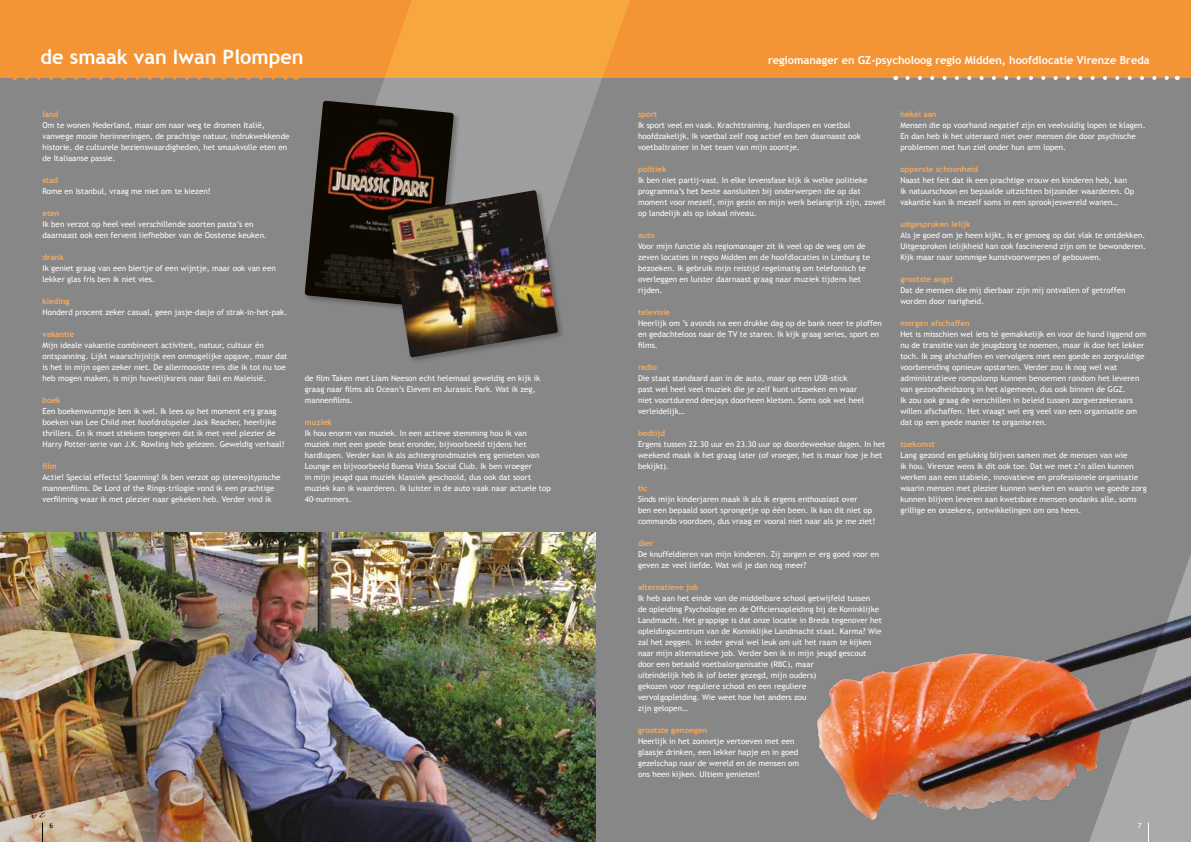
<style>
.page{position:relative;width:1191px;height:842px;background:#878787}
.page>*{position:absolute;margin:0;border:0;box-sizing:border-box;transform-origin:0 0}
.t1{font:700 20px "Trebuchet MS";color:#fff}
.t2{font:700 11px "Trebuchet MS";color:#fff}
.t3{font:8px/11px "Trebuchet MS";color:#fff}
.t4{font:700 8px "Trebuchet MS";color:#f7ab60}
.t5{font:7px "Trebuchet MS";color:#000}
.t6{font:7px "Trebuchet MS";color:#fff}
</style>
<div class="page">
<img style="left:203px;top:533px;width:392px;height:309px">
<div style="left:0;top:0;width:1191px;height:78px;background:#f49435"></div>
<svg style="left:377px;top:0;width:253px;height:189px"></svg>
<svg style="left:26px;top:78px;width:262px;height:2px"></svg>
<div style="left:303px;top:99px;width:158px;height:216px;background:#000;opacity:.25"></div>
<img style="left:305px;top:101px;width:149px;height:207px">
<div style="left:386px;top:189px;width:179px;height:175px;background:#000;opacity:.25"></div>
<img style="left:387px;top:190px;width:171px;height:168px">
<img style="left:0;top:533px;width:203px;height:309px">
<svg style="left:42px;top:823px;width:1px;height:19px"></svg>
<svg style="left:907px;top:76px;width:262px;height:4px"></svg>
<img style="left:817px;top:653px;width:212px;height:168px">
<svg style="left:1029px;top:555px;width:162px;height:287px"></svg>
<h1 class="t1" style="left:41px;top:44px;width:265px">de smaak van Iwan Plompen</h1>
<p class="t4" style="left:43px;top:109px;width:17px">land</p>
<p class="t3" style="left:43px;top:120px;width:248px">Om te wonen Nederland, maar om naar weg te dromen Italië, vanwege mooie herinneringen, de prachtige natuur, indrukwekkende historie, de culturele bezienswaardigheden, het smaakvolle eten en de Italiaanse passie.</p>
<p class="t4" style="left:43px;top:175px;width:17px">stad</p>
<p class="t3" style="left:43px;top:186px;width:170px">Rome en Istanbul, vraag me niet om te kiezen!</p>
<p class="t4" style="left:43px;top:208px;width:19px">eten</p>
<p class="t3" style="left:43px;top:219px;width:226px">Ik ben verzot op heel veel verschillende soorten pasta’s en daarnaast ook een fervent liefhebber van de Oosterse keuken.</p>
<p class="t4" style="left:43px;top:252px;width:23px">drank</p>
<p class="t3" style="left:43px;top:263px;width:235px">Ik geniet graag van een biertje of een wijntje, maar ook van een lekker glas fris ben ik niet vies.</p>
<p class="t4" style="left:43px;top:296px;width:29px">kleding</p>
<p class="t3" style="left:43px;top:307px;width:246px">Honderd procent zeker casual, geen jasje-dasje of strak-in-het-pak.</p>
<p class="t4" style="left:43px;top:329px;width:33px">vakantie</p>
<p class="t3" style="left:43px;top:340px;width:246px">Mijn ideale vakantie combineert activiteit, natuur, cultuur én ontspanning. Lijkt waarschijnlijk een onmogelijke opgave, maar dat is het in mijn ogen zeker niet. De allermooiste reis die ik tot nu toe heb mogen maken, is mijn huwelijksreis naar Bali en Maleisië.</p>
<p class="t4" style="left:43px;top:395px;width:20px">boek</p>
<p class="t3" style="left:43px;top:406px;width:244px">Een boekenwurmpje ben ik wel. Ik lees op het moment erg graag boeken van Lee Child met hoofdrolspeler Jack Reacher, heerlijke thrillers. En ik moet stiekem toegeven dat ik met veel plezier de Harry Potter-serie van J.K. Rowling heb gelezen. Geweldig verhaal!</p>
<p class="t4" style="left:43px;top:461px;width:16px">film</p>
<p class="t3" style="left:43px;top:472px;width:239px">Actie! Special effects! Spanning! Ik ben verzot op (stereo)typische mannenfilms. De Lord of the Rings-trilogie vond ik een prachtige verfilming waar ik met plezier naar gekeken heb. Verder vind ik</p>
<p class="t3" style="left:305px;top:373px;width:237px">de film Taken met Liam Neeson echt helemaal geweldig en kijk ik graag naar films als Ocean’s Eleven en Jurassic Park. Wat ik zeg, mannenfilms.</p>
<p class="t4" style="left:305px;top:417px;width:29px">muziek</p>
<p class="t3" style="left:305px;top:428px;width:247px">Ik hou enorm van muziek. In een actieve stemming hou ik van muziek met een goede beat eronder, bijvoorbeeld tijdens het hardlopen. Verder kan ik als achtergrondmuziek erg genieten van Lounge en bijvoorbeeld Buena Vista Social Club. Ik ben vroeger<br>in mijn jeugd qua muziek klassiek geschoold, dus ook dat soort muziek kan ik waarderen. Ik luister in de auto vaak naar actuele top 40-nummers.</p>
<p class="t5" style="left:50px;top:821px;width:5px">6</p>
<h2 class="t2" style="left:768px;top:53px;width:383px">regiomanager en GZ-psycholoog regio Midden, hoofdlocatie Virenze Breda</h2>
<p class="t4" style="left:638px;top:109px;width:21px">sport</p>
<p class="t3" style="left:638px;top:120px;width:224px">Ik sport veel en vaak. Krachttraining, hardlopen en voetbal hoofdzakelijk. Ik voetbal zelf nog actief en ben daarnaast ook voetbaltrainer in het team van mijn zoontje.</p>
<p class="t4" style="left:638px;top:164px;width:30px">politiek</p>
<p class="t3" style="left:638px;top:175px;width:249px">Ik ben niet partij-vast. In elke levensfase kijk ik welke politieke programma’s het beste aansluiten bij onderwerpen die op dat moment voor mezelf, mijn gezin en mijn werk belangrijk zijn, zowel op landelijk als op lokaal niveau.</p>
<p class="t4" style="left:638px;top:230px;width:18px">auto</p>
<p class="t3" style="left:638px;top:241px;width:233px">Voor mijn functie als regiomanager zit ik veel op de weg om de zeven locaties in regio Midden en de hoofdlocaties in Limburg te bezoeken. Ik gebruik mijn reistijd regelmatig om telefonisch te overleggen en luister daarnaast graag naar muziek tijdens het rijden.</p>
<p class="t4" style="left:638px;top:307px;width:34px">televisie</p>
<p class="t3" style="left:638px;top:318px;width:245px">Heerlijk om ’s avonds na een drukke dag op de bank neer te ploffen en gedachteloos naar de TV te staren. Ik kijk graag series, sport en films.</p>
<p class="t4" style="left:638px;top:362px;width:20px">radio</p>
<p class="t3" style="left:638px;top:373px;width:228px">Die staat standaard aan in de auto, maar op een USB-stick past wel heel veel muziek die je zelf kunt uitzoeken en waar niet voortdurend deejays doorheen kletsen. Soms ook wel heel verleidelijk…</p>
<p class="t4" style="left:638px;top:428px;width:29px">bedtijd</p>
<p class="t3" style="left:638px;top:439px;width:249px">Ergens tussen 22.30 uur en 23.30 uur op doordeweekse dagen. In het weekend maak ik het graag later (of vroeger, het is maar hoe je het bekijkt).</p>
<p class="t4" style="left:638px;top:483px;width:11px">tic</p>
<p class="t3" style="left:638px;top:494px;width:239px">Sinds mijn kinderjaren maak ik als ik ergens enthousiast over<br>ben een bepaald soort sprongetje op één been. Ik kan dit niet op commando voordoen, dus vraag er vooral niet naar als je me ziet!</p>
<p class="t4" style="left:638px;top:538px;width:17px">dier</p>
<p class="t3" style="left:638px;top:549px;width:243px">De knuffeldieren van mijn kinderen. Zij zorgen er erg goed voor en geven ze veel liefde. Wat wil je dan nog meer?</p>
<p class="t4" style="left:638px;top:582px;width:62px">alternatieve job</p>
<p class="t3" style="left:638px;top:593px;width:246px">Ik heb aan het einde van de middelbare school getwijfeld tussen<br>de opleiding Psychologie en de Officiersopleiding bij de Koninklijke Landmacht. Het grappige is dat onze locatie in Breda tegenover het opleidingscentrum van de Koninklijke Landmacht staat. Karma? Wie zal het zeggen. In ieder geval wel leuk om uit het raam te kijken naar mijn alternatieve job. Verder ben ik in mijn jeugd gescout door een betaald voetbalorganisatie (RBC), maar<br>uiteindelijk heb ik (of beter gezegd, mijn ouders)<br>gekozen voor reguliere school en een reguliere<br>vervolgopleiding. Wie weet hoe het anders zou<br>zijn gelopen…</p>
<p class="t4" style="left:638px;top:725px;width:71px">grootste genoegen</p>
<p class="t3" style="left:638px;top:736px;width:163px">Heerlijk in het zonnetje vertoeven met een glaasje drinken, een lekker hapje en in goed gezelschap naar de wereld en de mensen om ons heen kijken. Ultiem genieten!</p>
<p class="t4" style="left:900px;top:109px;width:38px">hekel aan</p>
<p class="t3" style="left:900px;top:120px;width:247px">Mensen die op voorhand negatief zijn en veelvuldig lopen te klagen.<br>En dan heb ik het uiteraard niet over mensen die door psychische problemen met hun ziel onder hun arm lopen.</p>
<p class="t4" style="left:900px;top:164px;width:79px">opperste schoonheid</p>
<p class="t3" style="left:900px;top:175px;width:235px">Naast het feit dat ik een prachtige vrouw en kinderen heb, kan ik natuurschoon en bepaalde uitzichten bijzonder waarderen. Op vakantie kan ik mezelf soms in een sprookjeswereld wanen…</p>
<p class="t4" style="left:900px;top:219px;width:72px">uitgesproken lelijk</p>
<p class="t3" style="left:900px;top:230px;width:247px;text-align:justify">Als je goed om je heen kijkt, is er genoeg op dat vlak te ontdekken.<br>Uitgesproken lelijkheid kan ook fascinerend zijn om te bewonderen.<br>Kijk maar naar sommige kunstvoorwerpen of gebouwen.</p>
<p class="t4" style="left:900px;top:274px;width:54px">grootste angst</p>
<p class="t3" style="left:900px;top:285px;width:227px">Dat de mensen die mij dierbaar zijn mij ontvallen of getroffen worden door narigheid.</p>
<p class="t4" style="left:900px;top:318px;width:71px">morgen afschaffen</p>
<p class="t3" style="left:900px;top:329px;width:247px">Het is misschien wel iets té gemakkelijk en voor de hand liggend om nu de transitie van de jeugdzorg te noemen, maar ik doe het lekker toch. Ik zeg afschaffen en vervolgens met een goede en zorgvuldige voorbereiding opnieuw opstarten. Verder zou ik nog wel wat administratieve rompslomp kunnen benoemen rondom het leveren van gezondheidszorg in het algemeen, dus ook binnen de GGZ.<br>Ik zou ook graag de verschillen in beleid tussen zorgverzekeraars willen afschaffen. Het vraagt wel erg veel van een organisatie om dat op een goede manier te organiseren.</p>
<p class="t4" style="left:900px;top:439px;width:36px">toekomst</p>
<p class="t3" style="left:900px;top:450px;width:248px">Lang gezond en gelukkig blijven samen met de mensen van wie<br>ik hou. Virenze wens ik dit ook toe. Dat we met z’n allen kunnen werken aan een stabiele, innovatieve en professionele organisatie waarin mensen met plezier kunnen werken en waarin we goede zorg kunnen blijven leveren aan kwetsbare mensen ondanks alle, soms grillige en onzekere, ontwikkelingen om ons heen.</p>
<p class="t6" style="left:1137px;top:821px;width:5px">7</p>
</div>
